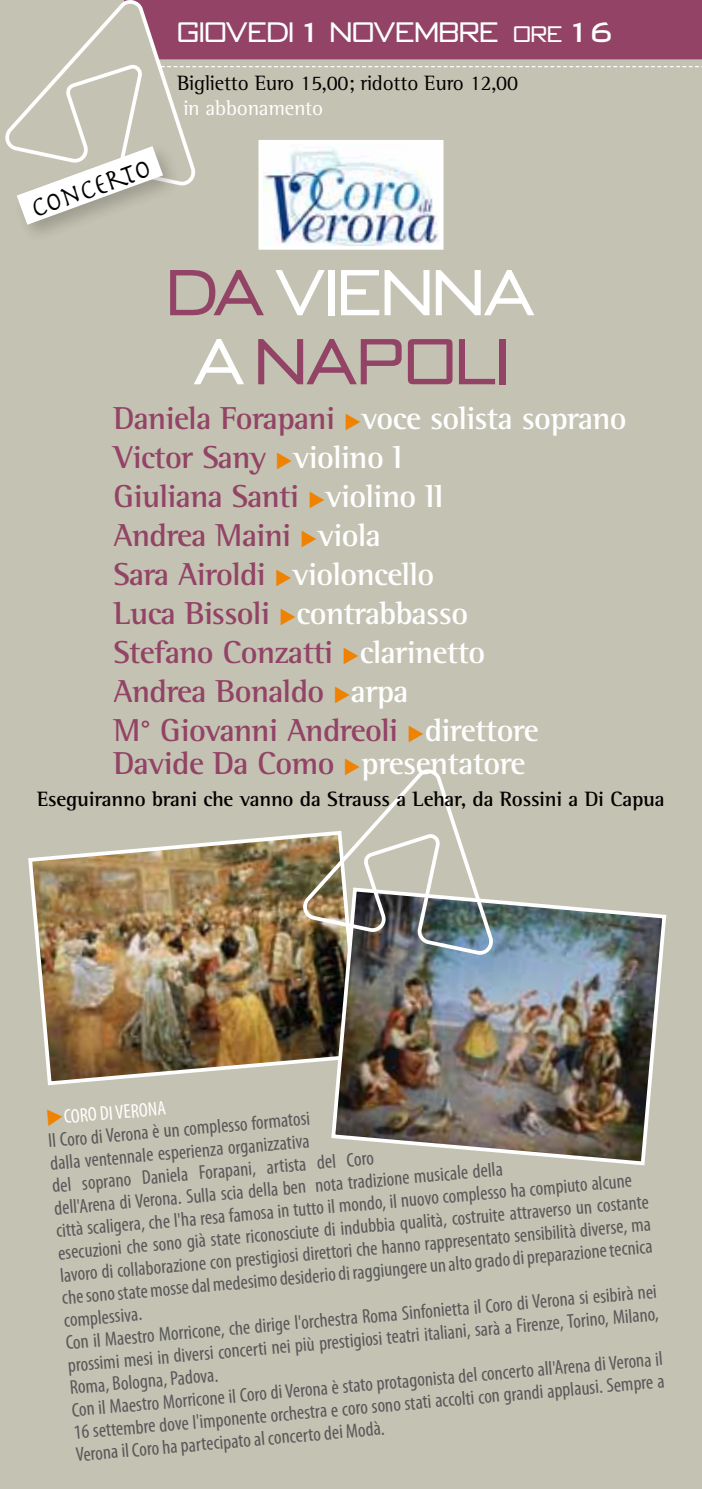
<style>
.page{position:relative;width:702px;height:1489px;background:#fff}
.page>*{position:absolute;margin:0;border:0;box-sizing:border-box;transform-origin:0 0}
.t1{font:300 57.5px/69px "OPTI Bank Gothic";color:#924366;text-align:center}
.t2{font:700 32.5px/39px "Rotis Semi Serif Std";letter-spacing:-.02em;color:#924366}
.t3{font:30px "Herculanum";color:#000;scale:.9 1}
.t4{font:300 25px "OPTI Bank Gothic";color:#fff}
.t5{font:700 21.25px "Rotis Semi Serif Std";letter-spacing:-.01em;color:#000}
.t6{font:21.25px "Rotis Semi Serif Std";letter-spacing:-.01em;color:#000}
.t7{font:21.25px "Rotis Semi Serif Std";letter-spacing:-.01em;color:#fff}
.t8{font:condensed 20px/22.5px "Myriad Pro";color:#58585a}
.s1{font-weight:500}
.s2{font-size:20px}
.s3{color:#fff}
.s4{color:#ef8200}
</style>
<div class="page">
<div style="left:0;top:0;width:702px;height:1488px;background:#c4c2b2"></div>
<img style="left:263px;top:225px;width:175px;height:20px">
<div style="left:258px;top:140px;width:185px;height:110px;border:4px solid #fff"></div>
<img style="left:28px;top:834px;width:301px;height:252px">
<svg style="left:5px;top:0;width:697px;height:225px"></svg>
<img style="left:329px;top:900px;width:338px;height:266px">
<img style="left:299px;top:769px;width:196px;height:188px">
<h3 class="t3" style="left:25px;top:192px;width:142px;rotate:-20deg">concerto</h3>
<p class="t4" style="left:177px;top:14px;width:437px">GIOVEDI <span class="s1">1</span> NOVEMBRE <span class="s2">ORE</span> <span class="s1">16</span></p>
<p class="t6" style="left:177px;top:70px;width:342px">Biglietto Euro 15,00; ridotto Euro 12,00</p>
<p class="t7" style="left:183px;top:95px;width:141px">in abbonamento</p>
<h1 class="t1" style="left:167px;top:257px;width:369px">DA <span class="s3">VIENNA<br>A</span> NAPOLI</h1>
<p class="t2" style="left:113px;top:398px;width:515px">Daniela Forapani <span class="s4">◆</span><span class="s3">voce solista soprano<br></span>Victor Sany <span class="s4">◆</span><span class="s3">violino I<br></span>Giuliana Santi <span class="s4">◆</span><span class="s3">violino II<br></span>Andrea Maini <span class="s4">◆</span><span class="s3">viola<br></span>Sara Airoldi <span class="s4">◆</span><span class="s3">violoncello<br></span>Luca Bissoli <span class="s4">◆</span><span class="s3">contrabbasso<br></span>Stefano Conzatti <span class="s4">◆</span><span class="s3">clarinetto<br></span>Andrea Bonaldo <span class="s4">◆</span><span class="s3">arpa<br></span>M° Giovanni Andreoli <span class="s4">◆</span><span class="s3">direttore</span></p>
<h2 class="t2" style="left:113px;top:743px;width:413px">Davide Da Como <span class="s4">◆</span><span class="s3">presentatore</span></h2>
<p class="t5" style="left:37px;top:786px;width:629px">Eseguiranno brani che vanno da Strauss a Lehar, da Rossini a Di Capua</p>
<p class="t8" style="left:45px;top:1106px;width:594px;rotate:-5deg"><span class="s4">◆</span><span class="s3">CORO DI VERONA<br></span>Il Coro di Verona è un complesso formatosi<br>dalla ventennale esperienza organizzativa<br>del soprano Daniela Forapani, artista del Coro<br>dell'Arena di Verona. Sulla scia della ben nota tradizione musicale della<br>città scaligera, che l'ha resa famosa in tutto il mondo, il nuovo complesso ha compiuto alcune esecuzioni che sono già state riconosciute di indubbia qualità, costruite attraverso un costante lavoro di collaborazione con prestigiosi direttori che hanno rappresentato sensibilità diverse, ma che sono state mosse dal medesimo desiderio di raggiungere un alto grado di preparazione tecnica complessiva.<br>Con il Maestro Morricone, che dirige l'orchestra Roma Sinfonietta il Coro di Verona si esibirà nei prossimi mesi in diversi concerti nei più prestigiosi teatri italiani, sarà a Firenze, Torino, Milano, Roma, Bologna, Padova.<br>Con il Maestro Morricone il Coro di Verona è stato protagonista del concerto all'Arena di Verona il 16 settembre dove l'imponente orchestra e coro sono stati accolti con grandi applausi. Sempre a Verona il Coro ha partecipato al concerto dei Modà.</p>
</div>
